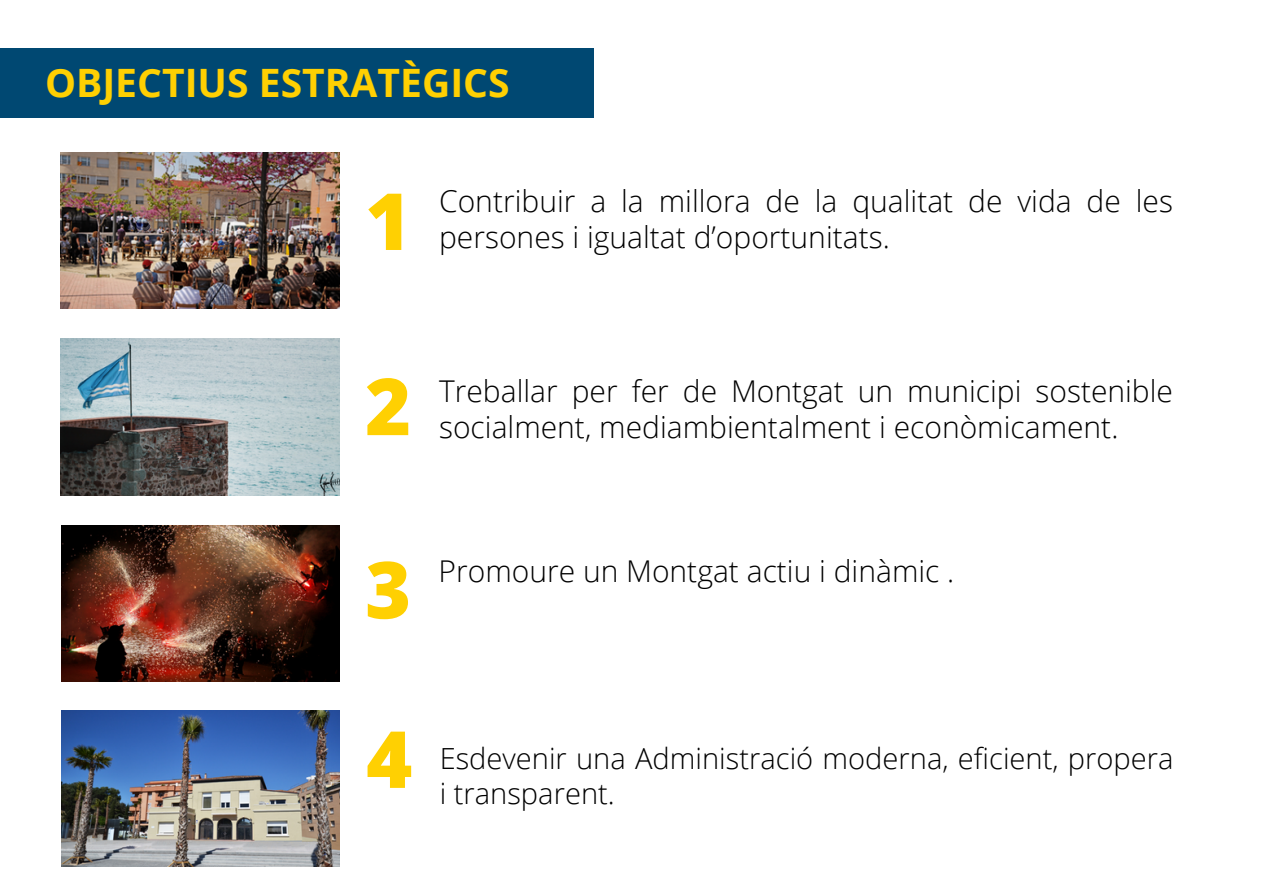
<style>
.page{position:relative;width:1263px;height:894px;background:#fff}
.page>*{position:absolute;margin:0;border:0;box-sizing:border-box;transform-origin:0 0}
.t1{font:800 78.75px "Open Sans";color:#ffd002}
.t2{font:700 39.15px "Open Sans";color:#ffd002}
.t3{font:300 30px "Open Sans";color:#000}
.t4{font:300 29.1px "Open Sans";color:#000}
</style>
<div class="page">
<div style="left:0;top:48px;width:594px;height:70px;background:#004872"></div>
<img style="left:61px;top:152px;width:279px;height:157px">
<img style="left:61px;top:338px;width:279px;height:157px">
<img style="left:62px;top:525px;width:278px;height:156px">
<img style="left:62px;top:710px;width:278px;height:156px">
<p class="t2" style="left:45px;top:55px;width:466px">OBJECTIUS ESTRATÈGICS</p>
<p class="t1" style="left:365px;top:166px;width:48px">1</p>
<h1 class="t3" style="left:439px;top:180px;width:735px">Contribuir a la millora de la qualitat de vida de les</h1>
<h1 class="t3" style="left:439px;top:216px;width:452px">persones i igualtat d’oportunitats.</h1>
<p class="t1" style="left:365px;top:351px;width:48px">2</p>
<p class="t3" style="left:439px;top:370px;width:735px">Treballar per fer de Montgat un municipi sostenible</p>
<p class="t3" style="left:439px;top:406px;width:681px">socialment, mediambientalment i econòmicament.</p>
<p class="t1" style="left:365px;top:534px;width:48px">3</p>
<p class="t3" style="left:439px;top:549px;width:517px">Promoure un Montgat actiu i dinàmic .</p>
<p class="t1" style="left:366px;top:703px;width:48px">4</p>
<p class="t4" style="left:440px;top:737px;width:735px">Esdevenir una Administració moderna, eficient, propera</p>
<p class="t4" style="left:440px;top:772px;width:177px">i transparent.</p>
</div>
